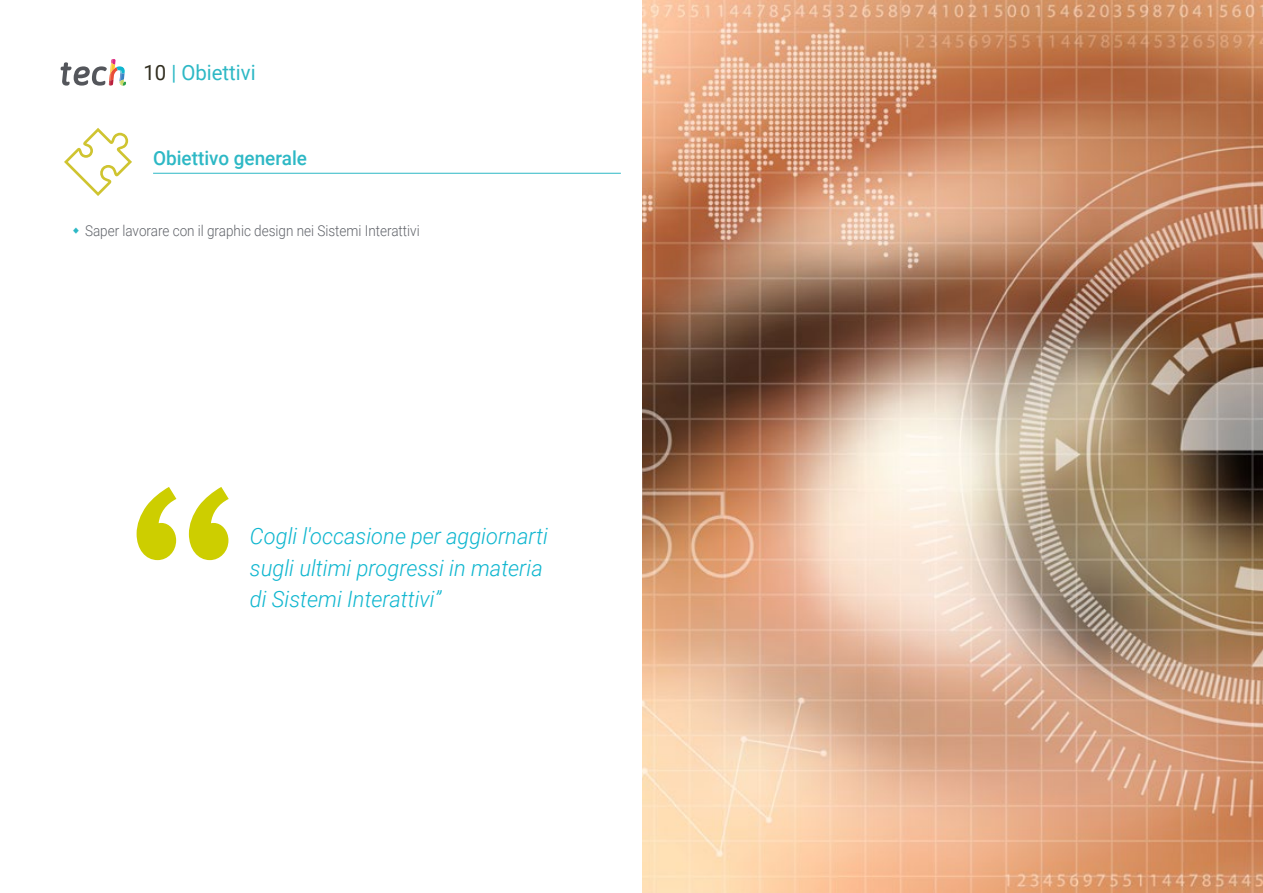
<style>
.page{position:relative;width:1263px;height:893px;background:#fff}
.page>*{position:absolute;margin:0;border:0;box-sizing:border-box;transform-origin:0 0}
.t1{font:italic 300 22.5px/31.5px "Roboto";color:#0fb6cf}
.t2{font:21px "Roboto";color:#2db8c5}
.t3{font:500 19.5px "Roboto";color:#2db8c5}
.t4{font:300 15px "Roboto";color:#61646a;scale:.9 1}
.s1{color:#312e20}
</style>
<div class="page">
<hr style="left:153px;top:173px;width:468px;height:1px;background:#2db8c5">
<svg style="left:64px;top:128px;width:68px;height:68px"></svg>
<img style="left:642px;top:0;width:621px;height:893px">
<svg style="left:61px;top:59px;width:65px;height:27px"></svg>
<svg style="left:137px;top:487px;width:92px;height:73px"></svg>
<p class="t2" style="left:144px;top:57px;width:114px"><span class="s1">10</span> | Obiettivi</p>
<p class="t3" style="left:153px;top:144px;width:155px">Obiettivo generale</p>
<p class="t4" style="left:85px;top:220px;width:373px">Saper lavorare con il graphic design nei Sistemi Interattivi</p>
<p class="t1" style="left:250px;top:519px;width:299px">Cogli l'occasione per aggiornarti sugli ultimi progressi in materia di Sistemi Interattivi”</p>
</div>
